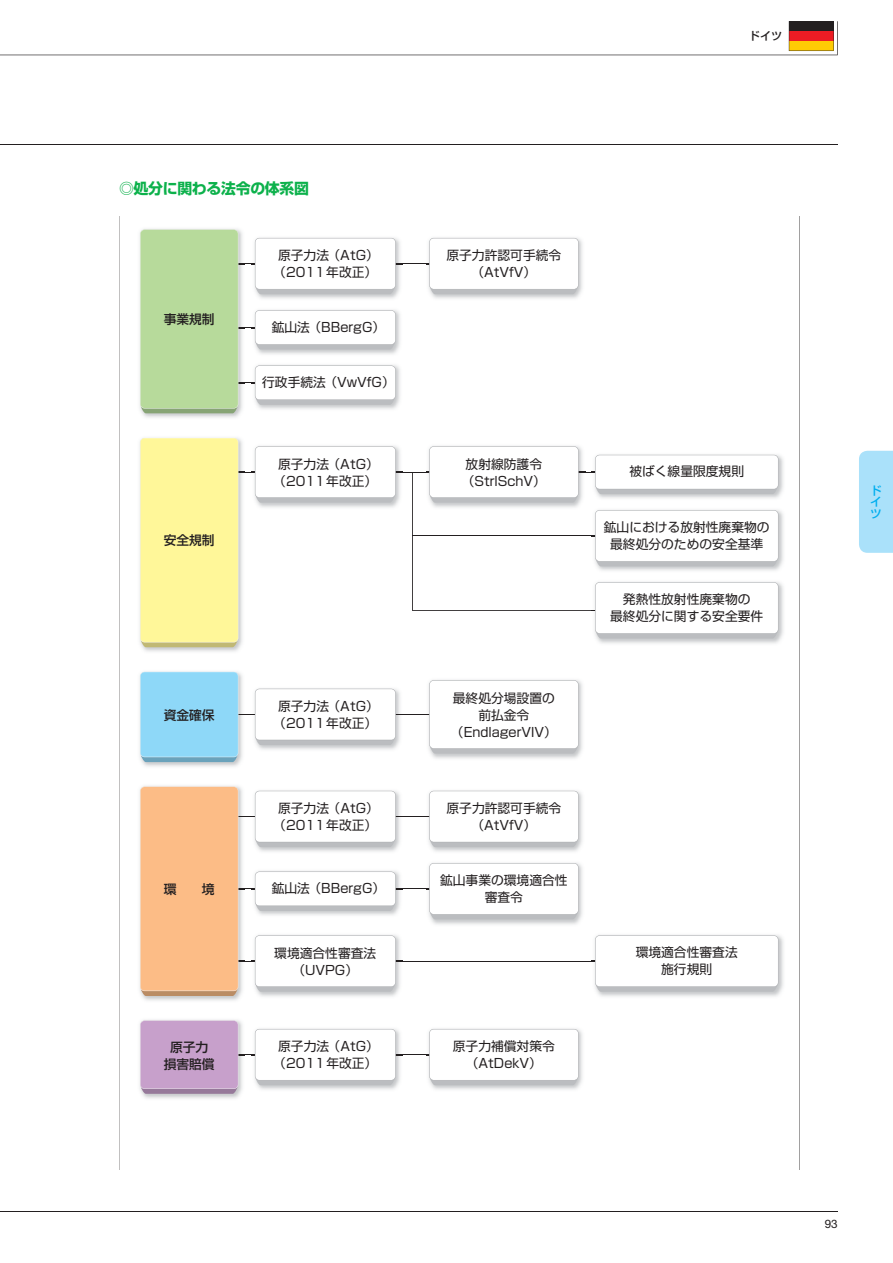
<style>
.page{position:relative;width:893px;height:1263px;background:#fff}
.page>*{position:absolute;margin:0;border:0;box-sizing:border-box;transform-origin:0 0}
.t1{font:14.85px "Shin Go Pro Bold 90 pv RKSJ H";letter-spacing:-.02em;color:#0cb14b}
.t2{font:12.75px/17px "Shin Go Pro Regular 90 pv RKSJ H";color:#231f20;text-align:center}
.t3{font:12.75px/17px "Shin Go Pro Medium 90 pv RKSJ H";color:#231f20;text-align:center}
.t4{font:11.7px/11.7px "Shin Go Pro Medium 90 pv RKSJ V";color:#00aeef;text-align:justify}
.t5{font:11.7px "Helvetica Neue";color:#231f20}
.t6{font:11.1px "Shin Go Pro Medium 90 pv RKSJ H";color:#231f20}
</style>
<div class="page">
<hr style="left:0;top:144px;width:838px;height:1px;background:#231f20">
<hr style="left:0;top:1211px;width:838px;height:1px;background:#231f20">
<svg style="left:0;top:21px;width:838px;height:34px"></svg>
<div style="left:859px;top:451px;width:33px;height:102px;background:#aae1fa"></div>
<hr style="left:892px;top:451px;width:1px;height:102px;background:#aae1fa">
<hr style="left:238px;top:888px;width:196px;height:1px;background:#231f20">
<hr style="left:238px;top:714px;width:196px;height:1px;background:#231f20">
<hr style="left:238px;top:472px;width:370px;height:1px;background:#231f20">
<hr style="left:238px;top:263px;width:196px;height:1px;background:#231f20">
<hr style="left:238px;top:327px;width:30px;height:1px;background:#231f20">
<hr style="left:238px;top:382px;width:30px;height:1px;background:#231f20">
<img style="left:257px;top:310px;width:143px;height:44px">
<svg style="left:252px;top:310px;width:144px;height:40px"></svg>
<img style="left:778px;top:455px;width:6px;height:42px">
<img style="left:257px;top:365px;width:143px;height:44px">
<svg style="left:252px;top:365px;width:144px;height:40px"></svg>
<img style="left:252px;top:871px;width:151px;height:44px">
<svg style="left:255px;top:871px;width:141px;height:40px"></svg>
<img style="left:252px;top:237px;width:151px;height:62px">
<svg style="left:255px;top:238px;width:141px;height:56px"></svg>
<img style="left:252px;top:446px;width:151px;height:62px">
<svg style="left:255px;top:446px;width:141px;height:57px"></svg>
<img style="left:596px;top:582px;width:188px;height:62px">
<img style="left:430px;top:680px;width:153px;height:79px">
<svg style="left:428px;top:680px;width:150px;height:73px"></svg>
<img style="left:431px;top:237px;width:152px;height:62px">
<svg style="left:426px;top:238px;width:152px;height:56px"></svg>
<img style="left:254px;top:688px;width:146px;height:62px">
<svg style="left:255px;top:689px;width:141px;height:56px"></svg>
<hr style="left:238px;top:816px;width:196px;height:1px;background:#231f20">
<img style="left:254px;top:790px;width:146px;height:62px">
<svg style="left:255px;top:791px;width:141px;height:56px"></svg>
<img style="left:431px;top:790px;width:152px;height:62px">
<svg style="left:428px;top:791px;width:150px;height:56px"></svg>
<hr style="left:238px;top:1054px;width:196px;height:1px;background:#231f20">
<img style="left:252px;top:1028px;width:151px;height:62px">
<svg style="left:255px;top:1029px;width:141px;height:56px"></svg>
<img style="left:431px;top:1028px;width:152px;height:62px">
<svg style="left:426px;top:1029px;width:152px;height:56px"></svg>
<img style="left:430px;top:863px;width:153px;height:62px">
<svg style="left:426px;top:863px;width:152px;height:56px"></svg>
<hr style="left:238px;top:961px;width:370px;height:1px;background:#231f20">
<img style="left:597px;top:935px;width:187px;height:62px">
<svg style="left:592px;top:935px;width:186px;height:57px"></svg>
<img style="left:252px;top:935px;width:151px;height:62px">
<svg style="left:255px;top:935px;width:141px;height:57px"></svg>
<img style="left:778px;top:510px;width:6px;height:59px">
<svg style="left:412px;top:446px;width:366px;height:192px"></svg>
<img style="left:139px;top:671px;width:101px;height:96px">
<svg style="left:140px;top:672px;width:103px;height:90px;background:#91d6f3"></svg>
<svg style="left:140px;top:1020px;width:105px;height:74px;background:#c7a4ca"></svg>
<img style="left:139px;top:444px;width:101px;height:208px">
<svg style="left:140px;top:438px;width:105px;height:209px;background:#fbf49e"></svg>
<img style="left:139px;top:235px;width:101px;height:183px">
<svg style="left:140px;top:229px;width:105px;height:184px;background:#b9d9a0"></svg>
<svg style="left:140px;top:786px;width:105px;height:210px;background:#f8be8c"></svg>
<p class="t6" style="left:749px;top:32px;width:35px">ドイツ</p>
<p class="t1" style="left:119px;top:183px;width:191px">◎処分に関わる法令の体系図</p>
<p class="t3" style="left:164px;top:312px;width:53px">事業規制</p>
<p class="t2" style="left:273px;top:249px;width:107px">原子力法（AtG）（2011年改正）</p>
<p class="t2" style="left:446px;top:249px;width:116px">原子力許認可手続令（AtVfV）</p>
<p class="t2" style="left:272px;top:320px;width:115px">鉱山法（BBergG）</p>
<p class="t2" style="left:262px;top:375px;width:134px">行政手続法（VwVfG）</p>
<p class="t2" style="left:273px;top:457px;width:107px">原子力法（AtG）（2011年改正）</p>
<p class="t2" style="left:462px;top:457px;width:86px">放射線防護令（StrlSchV）</p>
<p class="t2" style="left:629px;top:465px;width:116px">被ばく線量限度規則</p>
<p class="t3" style="left:164px;top:534px;width:53px">安全規制</p>
<p class="t3" style="left:164px;top:708px;width:53px">資金確保</p>
<p class="t3" style="left:164px;top:882px;width:53px">環　　境</p>
<p class="t3" style="left:164px;top:1040px;width:53px">原子力損害賠償</p>
<p class="t2" style="left:273px;top:699px;width:107px">原子力法（AtG）（2011年改正）</p>
<p class="t2" style="left:273px;top:801px;width:107px">原子力法（AtG）（2011年改正）</p>
<p class="t2" style="left:272px;top:881px;width:115px">鉱山法（BBergG）</p>
<p class="t2" style="left:274px;top:946px;width:104px">環境適合性審査法（UVPG）</p>
<p class="t2" style="left:451px;top:691px;width:107px">最終処分場設置の前払金令（EndlagerVIV）</p>
<p class="t2" style="left:446px;top:801px;width:116px">原子力許認可手続令（AtVfV）</p>
<p class="t2" style="left:440px;top:874px;width:129px">鉱山事業の環境適合性審査令</p>
<p class="t2" style="left:273px;top:1040px;width:107px">原子力法（AtG）（2011年改正）</p>
<p class="t2" style="left:453px;top:1040px;width:104px">原子力補償対策令（AtDekV）</p>
<p class="t2" style="left:604px;top:520px;width:167px">鉱山における放射性廃棄物の最終処分のための安全基準</p>
<p class="t2" style="left:610px;top:592px;width:155px">発熱性放射性廃棄物の<br>最終処分に関する安全要件</p>
<p class="t2" style="left:636px;top:946px;width:104px">環境適合性審査法施行規則</p>
<p class="t4" style="left:870px;top:486px;width:13px">ドイツ</p>
<p class="t5" style="left:825px;top:1220px;width:15px">93</p>
</div>
